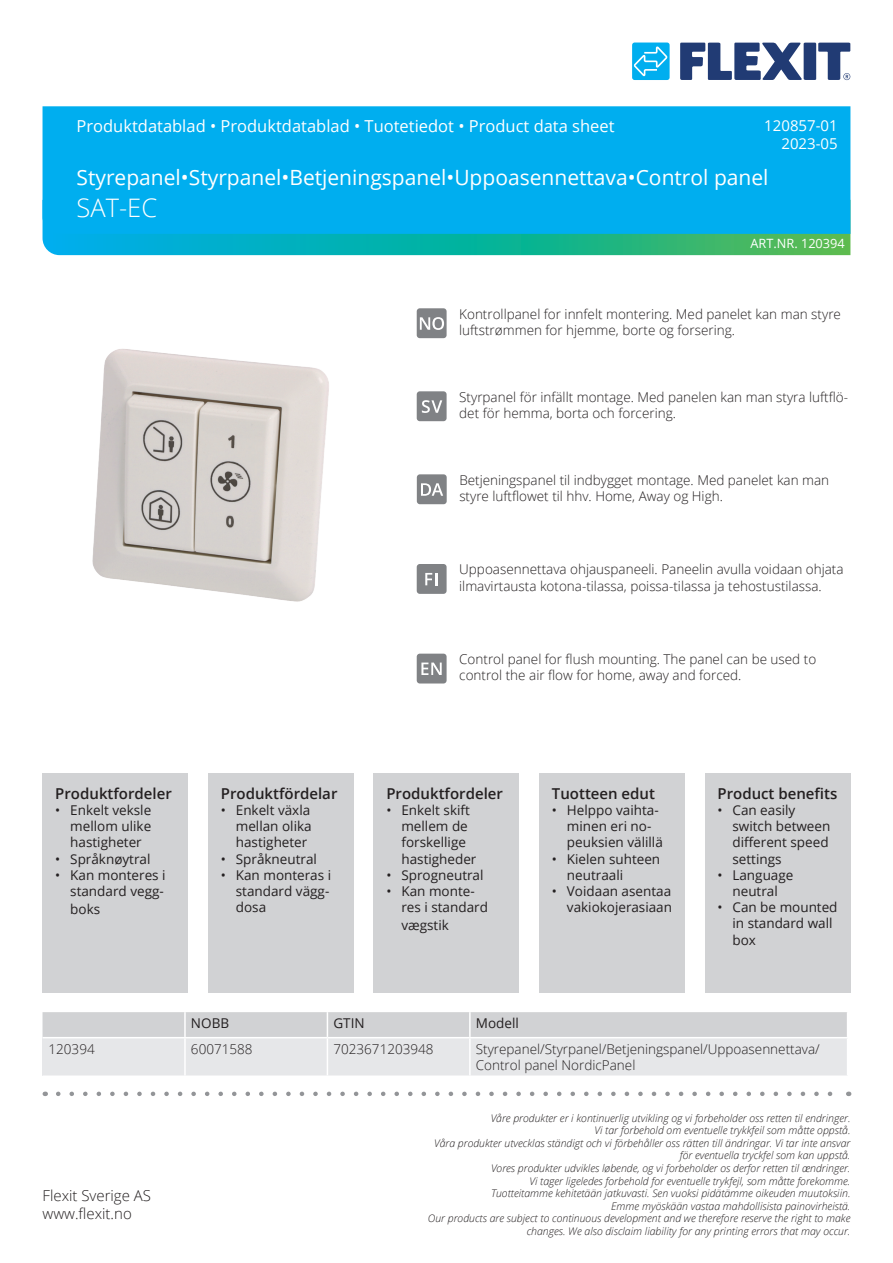
<style>
.page{position:relative;width:893px;height:1263px;background:#fff}
.page>*{position:absolute;margin:0;border:0;box-sizing:border-box;transform-origin:0 0}
.t1{font:300 25.5px "Open Sans";color:#fff}
.t2{font:21px "Open Sans";color:#fff}
.t3{font:16.5px "Open Sans";color:#fff}
.t4{font:600 15px "Open Sans";color:#231f20}
.t5{font:300 15px/18px "Open Sans";color:#231f20}
.t6{font:15px/18px "Open Sans";color:#fff;text-align:right}
.t7{font:300 13.5px/16.2px "Open Sans";color:#231f20}
.t8{font:13.5px/16.2px "Open Sans";color:#231f20}
.t9{font:12.75px "Open Sans";color:#fff}
.t10{font:italic 300 10.5px/12.6px "Open Sans";color:#231f20;text-align:right}
</style>
<div class="page">
<svg style="left:680px;top:43px;width:170px;height:37px"></svg>
<div style="left:632px;top:43px;width:38px;height:37px;background:#00aeef;border-radius:3px"></div>
<svg style="left:634px;top:46px;width:34px;height:30px"></svg>
<svg style="left:43px;top:234px;width:807px;height:21px;background:#16b3a0"></svg>
<div style="left:43px;top:106px;width:807px;height:128px;background:#00aeef"></div>
<div style="left:43px;top:773px;width:145px;height:219px;background:#d1d2d4"></div>
<div style="left:43px;top:1038px;width:142px;height:38px;background:#e6e7e9"></div>
<div style="left:185px;top:1038px;width:142px;height:38px;background:#e6e7e9"></div>
<div style="left:327px;top:1038px;width:143px;height:38px;background:#e6e7e9"></div>
<div style="left:470px;top:1038px;width:378px;height:38px;background:#e6e7e9"></div>
<div style="left:43px;top:1012px;width:804px;height:25px;background:#d1d2d4"></div>
<hr style="left:184px;top:1038px;width:2px;height:37px;background:#fff">
<hr style="left:327px;top:1038px;width:1px;height:37px;background:#fff">
<hr style="left:469px;top:1038px;width:2px;height:37px;background:#fff">
<hr style="left:847px;top:1038px;width:1px;height:37px;background:#fff">
<hr style="left:43px;top:1075px;width:142px;height:2px;background:#fff">
<hr style="left:185px;top:1075px;width:142px;height:2px;background:#fff">
<hr style="left:327px;top:1075px;width:143px;height:2px;background:#fff">
<hr style="left:470px;top:1075px;width:378px;height:2px;background:#fff">
<div style="left:417px;top:308px;width:30px;height:30px;background:#808285;border-radius:3px"></div>
<svg style="left:420px;top:317px;width:24px;height:13px"></svg>
<div style="left:417px;top:391px;width:30px;height:30px;background:#808285;border-radius:3px"></div>
<svg style="left:422px;top:400px;width:20px;height:13px"></svg>
<div style="left:417px;top:564px;width:30px;height:30px;background:#808285;border-radius:3px"></div>
<svg style="left:425px;top:573px;width:12px;height:12px"></svg>
<div style="left:417px;top:654px;width:30px;height:29px;background:#808285;border-radius:3px"></div>
<svg style="left:421px;top:662px;width:21px;height:13px"></svg>
<div style="left:705px;top:773px;width:145px;height:219px;background:#d1d2d4"></div>
<div style="left:374px;top:773px;width:145px;height:219px;background:#d1d2d4"></div>
<div style="left:208px;top:773px;width:146px;height:219px;background:#d1d2d4"></div>
<div style="left:539px;top:773px;width:146px;height:219px;background:#d1d2d4"></div>
<div style="left:417px;top:474px;width:30px;height:30px;background:#808285;border-radius:3px"></div>
<svg style="left:421px;top:483px;width:22px;height:13px"></svg>
<svg style="left:58px;top:1091px;width:775px;height:5px"></svg>
<img style="left:92px;top:349px;width:237px;height:253px">
<h3 class="t3" style="left:77px;top:114px;width:540px">Produktdatablad • Produktdatablad • Tuotetiedot • Product data sheet</h3>
<h2 class="t2" style="left:77px;top:163px;width:693px">Styrepanel•Styrpanel•Betjeningspanel•Uppoasennettava•Control panel</h2>
<h1 class="t1" style="left:77px;top:190px;width:82px">SAT-EC</h1>
<h3 class="t6" style="left:764px;top:116px;width:75px">120857-01<br>2023-05</h3>
<p class="t9" style="left:750px;top:235px;width:96px">ART.NR. 120394</p>
<p class="t7" style="left:459px;top:305px;width:383px">Kontrollpanel for innfelt montering. Med panelet kan man styre luftstrømmen for hjemme, borte og forsering.</p>
<p class="t7" style="left:459px;top:388px;width:390px">Styrpanel för infällt montage. Med panelen kan man styra luftflö&shy;det för hemma, borta och forcering.</p>
<p class="t7" style="left:459px;top:471px;width:371px">Betjeningspanel til indbygget montage. Med panelet kan man styre luftflowet til hhv. Home, Away og High.</p>
<p class="t7" style="left:459px;top:561px;width:386px">Uppoasennettava ohjauspaneeli. Paneelin avulla voidaan ohjata ilmavirtausta kotona-tilassa, poissa-tilassa ja tehostustilassa.</p>
<p class="t7" style="left:459px;top:651px;width:358px">Control panel for flush mounting. The panel can be used to control the air flow for home, away and forced.</p>
<h3 class="t4" style="left:55px;top:783px;width:118px">Produktfordeler</h3>
<p class="t8" style="left:70px;top:802px;width:83px;text-align:justify;text-indent:-15px">• Enkelt veksle mellom ulike hastigheter</p>
<p class="t8" style="left:55px;top:850px;width:97px">• Språknøytral</p>
<p class="t8" style="left:55px;top:866px;width:112px;text-align:right">• Kan monteres i standard vegg-</p>
<p class="t8" style="left:70px;top:901px;width:31px">boks</p>
<h3 class="t4" style="left:221px;top:783px;width:118px">Produktfördelar</h3>
<p class="t8" style="left:236px;top:802px;width:77px;text-align:justify;text-indent:-15px">• Enkelt växla mellan olika hastigheter</p>
<p class="t8" style="left:221px;top:850px;width:98px">• Språkneutral</p>
<p class="t8" style="left:236px;top:866px;width:97px;text-indent:-15px">• Kan monteras i standard vägg&shy;dosa</p>
<h3 class="t4" style="left:386px;top:783px;width:118px">Produktfordeler</h3>
<p class="t8" style="left:401px;top:802px;width:77px;text-indent:-15px">• Enkelt skift mellem de forskellige hastigheder</p>
<p class="t8" style="left:386px;top:866px;width:99px">• Sprogneutral</p>
<p class="t8" style="left:401px;top:883px;width:88px;text-indent:-15px">• Kan monte&shy;res i standard</p>
<p class="t8" style="left:401px;top:917px;width:49px">vægstik</p>
<p class="t8" style="left:191px;top:1015px;width:40px">NOBB</p>
<p class="t8" style="left:333px;top:1015px;width:33px">GTIN</p>
<p class="t8" style="left:476px;top:1015px;width:45px">Modell</p>
<h3 class="t4" style="left:552px;top:783px;width:105px">Tuotteen edut</h3>
<p class="t8" style="left:567px;top:802px;width:97px;text-indent:-15px">• Helppo vaihta&shy;minen eri no&shy;peuksien välillä</p>
<p class="t8" style="left:567px;top:850px;width:95px;text-indent:-15px">• Kielen suhteen neutraali</p>
<p class="t8" style="left:552px;top:883px;width:122px;text-align:right">• Voidaan asentaa vakiokojerasiaan</p>
<h3 class="t4" style="left:717px;top:783px;width:121px">Product benefits</h3>
<p class="t8" style="left:732px;top:802px;width:99px;text-indent:-15px">• Can easily switch between different speed settings</p>
<p class="t8" style="left:717px;top:866px;width:77px;text-align:center">• Language neutral</p>
<p class="t8" style="left:732px;top:899px;width:107px;text-indent:-15px">• Can be mounted in standard wall box</p>
<p class="t7" style="left:49px;top:1041px;width:48px">120394</p>
<p class="t7" style="left:191px;top:1041px;width:63px">60071588</p>
<p class="t7" style="left:333px;top:1041px;width:102px">7023671203948</p>
<p class="t7" style="left:476px;top:1041px;width:345px">Styrepanel/Styrpanel/Betjeningspanel/Uppoasennettava/<br>Control panel NordicPanel</p>
<h3 class="t5" style="left:43px;top:1186px;width:110px">Flexit Sverige AS www.flexit.no</h3>
<p class="t10" style="left:428px;top:1111px;width:424px">Våre produkter er i kontinuerlig utvikling og vi forbeholder oss retten til endringer.<br>Vi tar forbehold om eventuelle trykkfeil som måtte oppstå.<br>Våra produkter utvecklas ständigt och vi förbehåller oss rätten till ändringar. Vi tar inte ansvar för eventuella tryckfel som kan uppstå.<br>Vores produkter udvikles løbende, og vi forbeholder os derfor retten til ændringer.<br>Vi tager ligeledes forbehold for eventuelle trykfejl, som måtte forekomme.<br>Tuotteitamme kehitetään jatkuvasti. Sen vuoksi pidätämme oikeuden muutoksiin.<br>Emme myöskään vastaa mahdollisista painovirheistä.<br>Our products are subject to continuous development and we therefore reserve the right to make changes. We also disclaim liability for any printing errors that may occur.</p>
</div>
